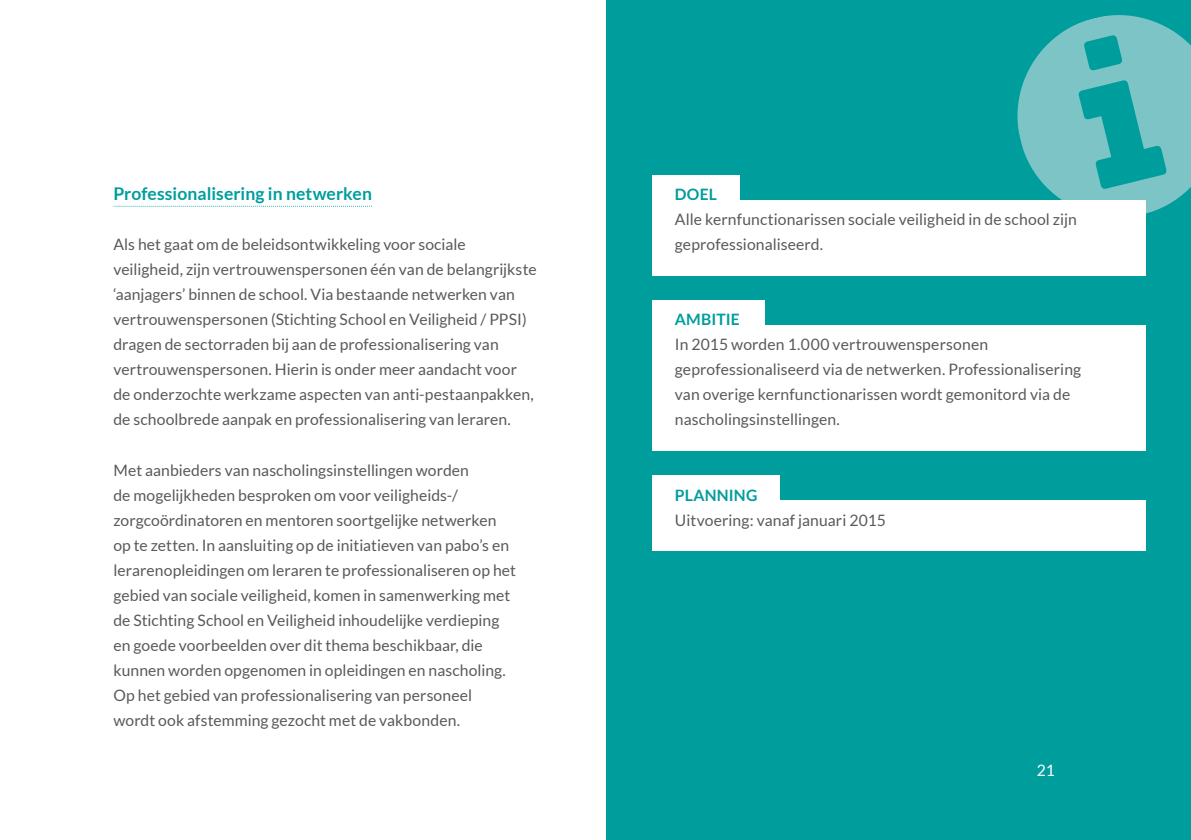
<style>
.page{position:relative;width:1191px;height:840px;background:#fff}
.page>*{position:absolute;margin:0;border:0;box-sizing:border-box;transform-origin:0 0}
.t1{font:700 17.6px "Lato";letter-spacing:.005em;color:#009d9d}
.t2{font:15.6px/25px "Lato";letter-spacing:.005em;color:#58595b}
.t3{font:700 15.6px "Lato";letter-spacing:.01em;color:#009d9d}
.t4{font:15.6px "Lato";color:#fff}
</style>
<div class="page">
<div style="left:607px;top:0;width:584px;height:839px;background:#009d9d"></div>
<div style="left:652px;top:325px;width:493px;height:125px;background:#fff"></div>
<div style="left:652px;top:300px;width:113px;height:34px;background:#fff"></div>
<div style="left:652px;top:200px;width:493px;height:75px;background:#fff"></div>
<div style="left:652px;top:175px;width:88px;height:34px;background:#fff"></div>
<div style="left:652px;top:500px;width:493px;height:50px;background:#fff"></div>
<div style="left:652px;top:475px;width:128px;height:34px;background:#fff"></div>
<svg style="left:113px;top:206px;width:259px;height:1px"></svg>
<p class="t1" style="left:113px;top:184px;width:260px">Professionalisering in netwerken</p>
<p class="t2" style="left:113px;top:232px;width:425px">Als het gaat om de beleidsontwikkeling voor sociale veiligheid, zijn vertrouwenspersonen één van de belangrijkste ‘aanjagers’ binnen de school. Via bestaande netwerken van vertrouwenspersonen (Stichting School en Veiligheid / PPSI) dragen de sectorraden bij aan de professionalisering van vertrouwenspersonen. Hierin is onder meer aandacht voor de onderzochte werkzame aspecten van anti-pestaanpakken, de schoolbrede aanpak en professionalisering van leraren.</p>
<p class="t2" style="left:113px;top:457px;width:404px">Met aanbieders van nascholingsinstellingen worden<br>de mogelijkheden besproken om voor veiligheids-/ zorgcoördinatoren en mentoren soortgelijke netwerken op te zetten. In aansluiting op de initiatieven van pabo’s en lerarenopleidingen om leraren te professionaliseren op het gebied van sociale veiligheid, komen in samenwerking met de Stichting School en Veiligheid inhoudelijke verdieping en goede voorbeelden over dit thema beschikbaar, die kunnen worden opgenomen in opleidingen en nascholing.<br>Op het gebied van professionalisering van personeel wordt ook afstemming gezocht met de vakbonden.</p>
<p class="t3" style="left:675px;top:185px;width:44px">DOEL</p>
<p class="t2" style="left:675px;top:207px;width:403px">Alle kernfunctionarissen sociale veiligheid in de school zijn geprofessionaliseerd.</p>
<p class="t3" style="left:675px;top:310px;width:66px">AMBITIE</p>
<p class="t2" style="left:675px;top:332px;width:408px">In 2015 worden 1.000 vertrouwenspersonen geprofessionaliseerd via de netwerken. Professionalisering van overige kernfunctionarissen wordt gemonitord via de nascholingsinstellingen.</p>
<p class="t3" style="left:675px;top:485px;width:84px">PLANNING</p>
<p class="t2" style="left:675px;top:507px;width:213px">Uitvoering: vanaf januari 2015</p>
<p class="t4" style="left:1037px;top:761px;width:19px">21</p>
</div>
